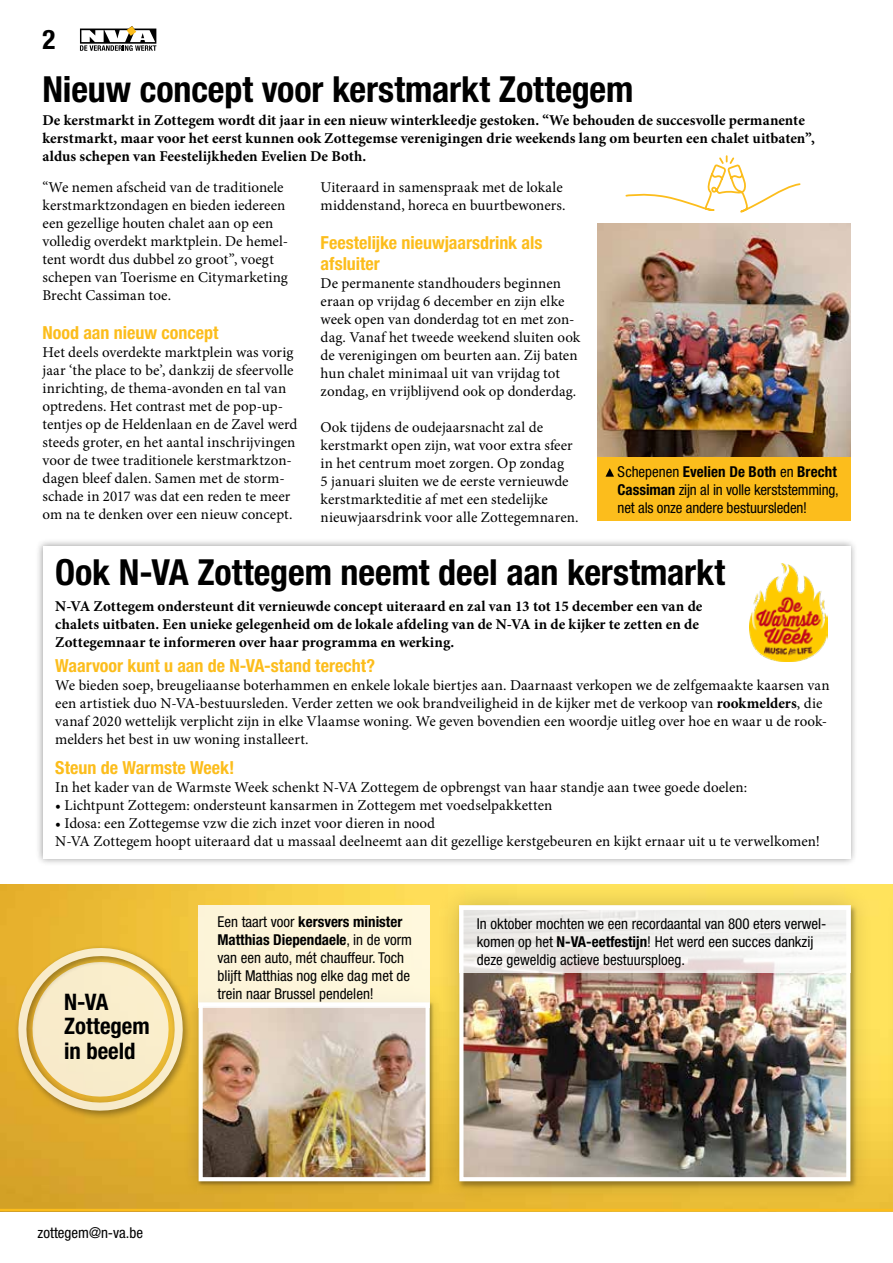
<style>
.page{position:relative;width:893px;height:1263px;background:#fff}
.page>*{position:absolute;margin:0;border:0;box-sizing:border-box;transform-origin:0 0}
.t1{font:700 condensed 36px "Helvetica Neue LT Std";letter-spacing:-.005em;color:#000}
.t2{font:700 condensed 27px "Helvetica Neue LT Std";color:#000}
.t3{font:700 condensed 22.8px/24.6px "Helvetica Neue LT Std";color:#000}
.t4{font:700 condensed 18px/21px "Helvetica Neue LT Std";color:#fcbd1c}
.t5{font:15px/18px "Minion Pro";color:#000}
.t6{font:700 15px/18px "Minion Pro";color:#000}
.t7{font:condensed 15px/18px "Helvetica Neue LT Std";color:#000}
.s1{font-weight:700}
</style>
<div class="page">
<img style="left:0;top:884px;width:884px;height:289px">
<div style="left:436px;top:882px;width:438px;height:323px;background:#000;opacity:.2"></div>
<img style="left:464px;top:973px;width:381px;height:200px">
<svg style="left:459px;top:905px;width:391px;height:68px;fill:#f1f0ee"></svg>
<div style="left:884px;top:882px;width:9px;height:323px;background:#000;opacity:.2"></div>
<img style="left:597px;top:224px;width:253px;height:233px">
<div style="left:597px;top:457px;width:253px;height:64px;background:#fcbd1c"></div>
<svg style="left:605px;top:468px;width:9px;height:9px"></svg>
<div style="left:14px;top:943px;width:178px;height:177px;background:#000;opacity:.5"></div>
<svg style="left:17px;top:947px;width:167px;height:168px;background:#eed594"></svg>
<div style="left:182px;top:986px;width:264px;height:211px;background:#000;opacity:.2"></div>
<img style="left:204px;top:1007px;width:221px;height:166px">
<div style="left:199px;top:1002px;width:231px;height:179px;border:4px solid #fff"></div>
<div style="left:199px;top:905px;width:231px;height:102px;background:#fdf6da"></div>
<div style="left:35px;top:538px;width:823px;height:328px;background:#000;opacity:.4"></div>
<div style="left:43px;top:546px;width:807px;height:313px;background:#fff"></div>
<img style="left:749px;top:563px;width:79px;height:98px">
<svg style="left:625px;top:155px;width:176px;height:58px"></svg>
<svg style="left:0;top:1173px;width:893px;height:38px;background:#d9b043"></svg>
<svg style="left:80px;top:26px;width:76px;height:25px"></svg>
<h2 class="t2" style="left:43px;top:23px;width:14px">2</h2>
<h1 class="t1" style="left:43px;top:68px;width:592px">Nieuw concept voor kerstmarkt Zottegem</h1>
<p class="t6" style="left:43px;top:111px;width:774px">De kerstmarkt in Zottegem wordt dit jaar in een nieuw winterkleedje gestoken. “We behouden de succesvolle permanente kerstmarkt, maar voor het eerst kunnen ook Zottegemse verenigingen drie weekends lang om beurten een chalet uitbaten”, aldus schepen van Feestelijkheden Evelien De Both.</p>
<p class="t5" style="left:43px;top:178px;width:247px">“We nemen afscheid van de traditionele kerstmarktzondagen en bieden iedereen een gezellige houten chalet aan op een volledig overdekt marktplein. De hemel&shy;tent wordt dus dubbel zo groot”, voegt schepen van Toerisme en Citymarketing Brecht Cassiman toe.</p>
<p class="t4" style="left:43px;top:322px;width:177px">Nood aan nieuw concept</p>
<p class="t5" style="left:43px;top:343px;width:256px">Het deels overdekte marktplein was vorig jaar ‘the place to be’, dankzij de sfeervolle inrichting, de thema-avonden en tal van optredens. Het contrast met de pop-up&shy;tentjes op de Heldenlaan en de Zavel werd steeds groter, en het aantal inschrijvingen voor de twee traditionele kerstmarktzon&shy;dagen bleef dalen. Samen met de storm&shy;schade in 2017 was dat een reden te meer om na te denken over een nieuw concept.</p>
<p class="t5" style="left:321px;top:178px;width:246px">Uiteraard in samenspraak met de lokale middenstand, horeca en buurtbewoners.</p>
<p class="t4" style="left:321px;top:232px;width:223px">Feestelijke nieuwjaarsdrink als afsluiter</p>
<p class="t5" style="left:321px;top:274px;width:261px">De permanente standhouders beginnen eraan op vrijdag 6 december en zijn elke week open van donderdag tot en met zon&shy;dag. Vanaf het tweede weekend sluiten ook de verenigingen om beurten aan. Zij baten hun chalet minimaal uit van vrijdag tot zondag, en vrijblijvend ook op donderdag.</p>
<p class="t5" style="left:321px;top:418px;width:259px">Ook tijdens de oudejaarsnacht zal de kerstmarkt open zijn, wat voor extra sfeer in het centrum moet zorgen. Op zondag<br>5 januari sluiten we de eerste vernieuwde kerstmarkteditie af met een stedelijke nieuwjaarsdrink voor alle Zottegemnaren.</p>
<p class="t7" style="left:618px;top:462px;width:223px">Schepenen <span class="s1">Evelien De Both</span> en <span class="s1">Brecht<br>Cassiman</span> zijn al in volle kerststemming, net als onze andere bestuursleden!</p>
<h1 class="t1" style="left:55px;top:550px;width:671px">Ook N-VA Zottegem neemt deel aan kerstmarkt</h1>
<p class="t6" style="left:55px;top:597px;width:649px">N-VA Zottegem ondersteunt dit vernieuwde concept uiteraard en zal van 13 tot 15 december een van de chalets uitbaten. Een unieke gelegenheid om de lokale afdeling van de N-VA in de kijker te zetten en de<br>Zottegemnaar te informeren over haar programma en werking.</p>
<p class="t4" style="left:55px;top:655px;width:321px">Waarvoor kunt u aan de N-VA-stand terecht?</p>
<p class="t5" style="left:55px;top:677px;width:776px">We bieden soep, breugeliaanse boterhammen en enkele lokale biertjes aan. Daarnaast verkopen we de zelfgemaakte kaarsen van een artistiek duo N-VA-bestuursleden. Verder zetten we ook brandveiligheid in de kijker met de verkoop van <span class="s1">rookmelders</span>, die vanaf 2020 wettelijk verplicht zijn in elke Vlaamse woning. We geven bovendien een woordje uitleg over hoe en waar u de rook&shy;melders het best in uw woning installeert.</p>
<p class="t4" style="left:55px;top:757px;width:181px">Steun de Warmste Week!</p>
<p class="t5" style="left:55px;top:778px;width:693px">In het kader van de Warmste Week schenkt N-VA Zottegem de opbrengst van haar standje aan twee goede doelen:</p>
<p class="t5" style="left:55px;top:796px;width:499px">• Lichtpunt Zottegem: ondersteunt kansarmen in Zottegem met voedselpakketten</p>
<p class="t5" style="left:55px;top:814px;width:766px">• Idosa: een Zottegemse vzw die zich inzet voor dieren in nood<br>N-VA Zottegem hoopt uiteraard dat u massaal deelneemt aan dit gezellige kerstgebeuren en kijkt ernaar uit u te verwelkomen!</p>
<h3 class="t3" style="left:64px;top:989px;width:87px">N-VA<br>Zottegem in beeld</h3>
<p class="t7" style="left:38px;top:1224px;width:107px">zottegem@n-va.be</p>
<p class="t7" style="left:217px;top:913px;width:196px">Een taart voor <span class="s1">kersvers minister<br>Matthias Diependaele</span>, in de vorm van een auto, mét chauffeur. Toch blijft Matthias nog elke dag met de trein naar Brussel pendelen!</p>
<p class="t7" style="left:477px;top:915px;width:351px">In oktober mochten we een recordaantal van 800 eters verwel&shy;komen op het <span class="s1">N-VA-eetfestijn</span>! Het werd een succes dankzij deze geweldig actieve bestuursploeg.</p>
</div>
